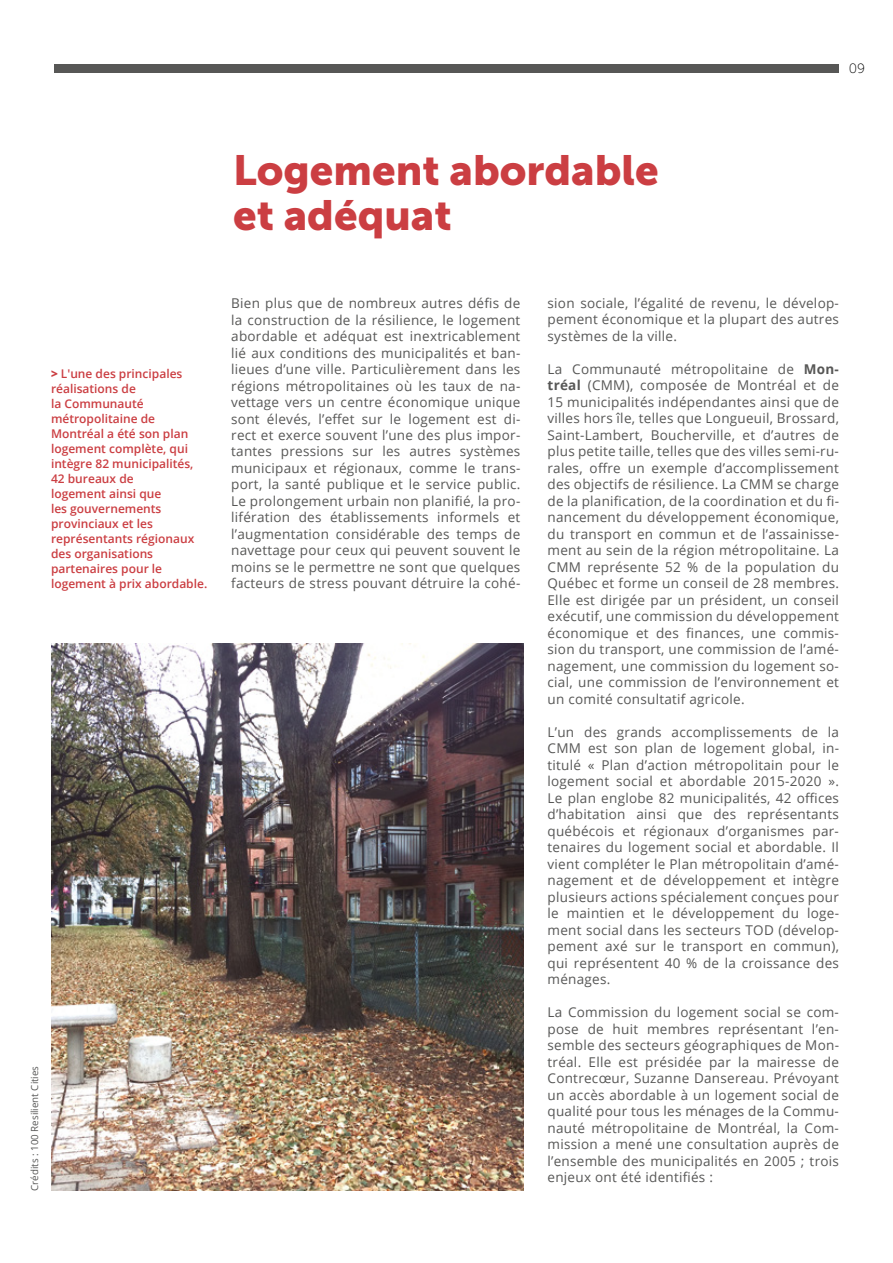
<style>
.page{position:relative;width:893px;height:1263px;background:#fff}
.page>*{position:absolute;margin:0;border:0;box-sizing:border-box;transform-origin:0 0}
.t1{font:42px/45px "Museo Sans 900";color:#cb3e42}
.t2{font:13.5px/16.5px "Open Sans";letter-spacing:.02em;color:#575756;text-align:justify}
.t3{font:13.5px "Museo Sans 100";color:#000}
.t4{font:600 12px/15px "Open Sans";color:#cb3e42}
.t5{font:9.75px "Open Sans";color:#575756}
.s1{font-weight:800}
.s2{font-weight:700}
</style>
<div class="page">
<div style="left:54px;top:64px;width:785px;height:8px;background:#575756"></div>
<img style="left:51px;top:643px;width:472px;height:548px">
<p class="t3" style="left:849px;top:61px;width:18px">09</p>
<p class="t4" style="left:51px;top:366px;width:158px"><span class="s1">&gt;</span> L'une des principales réalisations de<br>la Communauté métropolitaine de<br>Montréal a été son plan logement complète, qui intègre 82 municipalités,<br>42 bureaux de<br>logement ainsi que<br>les gouvernements provinciaux et les représentants régionaux des organisations partenaires pour le logement à prix abordable.</p>
<p class="t5" style="left:28px;top:1191px;width:126px;rotate:-90deg">Crédits : 100 Resilient Cities</p>
<h1 class="t1" style="left:233px;top:147px;width:427px">Logement abordable et adéquat</h1>
<p class="t2" style="left:231px;top:294px;width:291px">Bien plus que de nombreux autres défis de la construction de la résilience, le logement abordable et adéquat est inextricablement lié aux conditions des municipalités et ban&shy;lieues d’une ville. Particulièrement dans les régions métropolitaines où les taux de na&shy;vettage vers un centre économique unique sont élevés, l’effet sur le logement est di&shy;rect et exerce souvent l’une des plus impor&shy;tantes pressions sur les autres systèmes municipaux et régionaux, comme le trans&shy;port, la santé publique et le service public.<br>Le prolongement urbain non planifié, la pro&shy;lifération des établissements informels et l’augmentation considérable des temps de navettage pour ceux qui peuvent souvent le moins se le permettre ne sont que quelques facteurs de stress pouvant détruire la cohé-</p>
<p class="t2" style="left:547px;top:294px;width:293px">sion sociale, l’égalité de revenu, le dévelop&shy;pement économique et la plupart des autres systèmes de la ville.</p>
<p class="t2" style="left:547px;top:360px;width:293px">La Communauté métropolitaine de <span class="s2">Mon&shy;tréal</span> (CMM), composée de Montréal et de 15 municipalités indépendantes ainsi que de villes hors île, telles que Longueuil, Brossard, Saint-Lambert, Boucherville, et d’autres de plus petite taille, telles que des villes semi-ru&shy;rales, offre un exemple d’accomplissement des objectifs de résilience. La CMM se charge de la planification, de la coordination et du fi&shy;nancement du développement économique, du transport en commun et de l’assainisse&shy;ment au sein de la région métropolitaine. La CMM représente 52 % de la population du Québec et forme un conseil de 28 membres.<br>Elle est dirigée par un président, un conseil exécutif, une commission du développement économique et des finances, une commis&shy;sion du transport, une commission de l’amé&shy;nagement, une commission du logement so&shy;cial, une commission de l’environnement et un comité consultatif agricole.</p>
<p class="t2" style="left:547px;top:723px;width:293px">L’un des grands accomplissements de la CMM est son plan de logement global, in&shy;titulé « Plan d’action métropolitain pour le logement social et abordable 2015-2020 ».<br>Le plan englobe 82 municipalités, 42 offices d’habitation ainsi que des représentants québécois et régionaux d’organismes par&shy;tenaires du logement social et abordable. Il vient compléter le Plan métropolitain d’amé&shy;nagement et de développement et intègre plusieurs actions spécialement conçues pour le maintien et le développement du loge&shy;ment social dans les secteurs TOD (dévelop&shy;pement axé sur le transport en commun), qui représentent 40 % de la croissance des ménages.</p>
<p class="t2" style="left:547px;top:1004px;width:293px">La Commission du logement social se com&shy;pose de huit membres représentant l’en&shy;semble des secteurs géographiques de Mon&shy;tréal. Elle est présidée par la mairesse de Contrecœur, Suzanne Dansereau. Prévoyant un accès abordable à un logement social de qualité pour tous les ménages de la Commu&shy;nauté métropolitaine de Montréal, la Com&shy;mission a mené une consultation auprès de l’ensemble des municipalités en 2005 ; trois enjeux ont été identifiés :</p>
</div>
